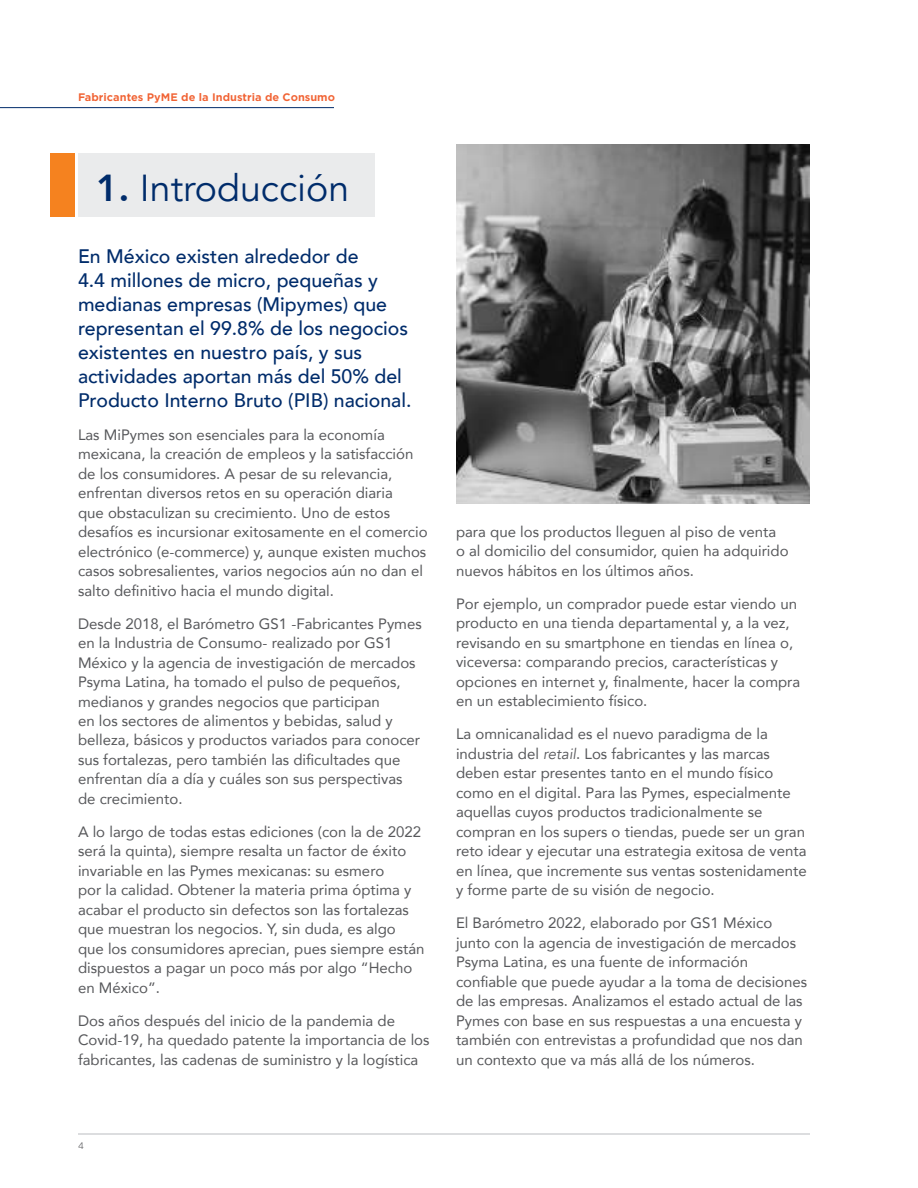
<style>
.page{position:relative;width:918px;height:1188px;background:#fff}
.page>*{position:absolute;margin:0;border:0;box-sizing:border-box;transform-origin:0 0}
.t1{font:37.5px "Avenir";color:#002c6b}
.t2{font:500 19.5px/24px "Avenir";color:#002c6b}
.t3{font:15px/19.5px "Avenir";color:#57585b}
.t4{font:700 10.5px "Gotham Office";color:#f16334}
.t5{font:9px "Gotham Office";color:#57585b}
.s1{font-weight:800}
.s2{font-style:italic}
</style>
<div class="page">
<hr style="left:78px;top:1134px;width:732px;height:1px;background:#bbbdc0">
<hr style="left:0;top:107px;width:334px;height:1px;background:#002c6b">
<div style="left:50px;top:153px;width:25px;height:63px;background:#f5821f"></div>
<div style="left:78px;top:153px;width:297px;height:63px;background:#eaebec"></div>
<img style="left:456px;top:144px;width:354px;height:360px">
<p class="t4" style="left:78px;top:90px;width:259px">Fabricantes PyME de la Industria de Consumo</p>
<h1 class="t1" style="left:96px;top:166px;width:254px"><span class="s1">1.</span> Introducción</h1>
<p class="t2" style="left:78px;top:243px;width:335px">En México existen alrededor de<br>4.4 millones de micro, pequeñas y medianas empresas (Mipymes) que representan el 99.8% de los negocios existentes en nuestro país, y sus actividades aportan más del 50% del Producto Interno Bruto (PIB) nacional.</p>
<p class="t3" style="left:78px;top:424px;width:351px">Las MiPymes son esenciales para la economía mexicana, la creación de empleos y la satisfacción de los consumidores. A pesar de su relevancia, enfrentan diversos retos en su operación diaria<br>que obstaculizan su crecimiento. Uno de estos desafíos es incursionar exitosamente en el comercio electrónico (e-commerce) y, aunque existen muchos casos sobresalientes, varios negocios aún no dan el salto definitivo hacia el mundo digital.</p>
<p class="t3" style="left:78px;top:613px;width:345px">Desde 2018, el Barómetro GS1 -Fabricantes Pymes en la Industria de Consumo- realizado por GS1<br>México y la agencia de investigación de mercados Psyma Latina, ha tomado el pulso de pequeños, medianos y grandes negocios que participan<br>en los sectores de alimentos y bebidas, salud y belleza, básicos y productos variados para conocer sus fortalezas, pero también las dificultades que enfrentan día a día y cuáles son sus perspectivas de crecimiento.</p>
<p class="t3" style="left:78px;top:822px;width:348px">A lo largo de todas estas ediciones (con la de 2022 será la quinta), siempre resalta un factor de éxito invariable en las Pymes mexicanas: su esmero<br>por la calidad. Obtener la materia prima óptima y acabar el producto sin defectos son las fortalezas que muestran los negocios. Y, sin duda, es algo que los consumidores aprecian, pues siempre están dispuestos a pagar un poco más por algo “Hecho en México”.</p>
<p class="t3" style="left:78px;top:1011px;width:353px">Dos años después del inicio de la pandemia de<br>Covid-19, ha quedado patente la importancia de los fabricantes, las cadenas de suministro y la logística</p>
<p class="t3" style="left:456px;top:522px;width:334px">para que los productos lleguen al piso de venta o al domicilio del consumidor, quien ha adquirido nuevos hábitos en los últimos años.</p>
<p class="t3" style="left:456px;top:594px;width:346px">Por ejemplo, un comprador puede estar viendo un producto en una tienda departamental y, a la vez, revisando en su smartphone en tiendas en línea o, viceversa: comparando precios, características y opciones en internet y, finalmente, hacer la compra en un establecimiento físico.</p>
<p class="t3" style="left:456px;top:724px;width:352px">La omnicanalidad es el nuevo paradigma de la industria del <span class="s2">retail</span>. Los fabricantes y las marcas deben estar presentes tanto en el mundo físico como en el digital. Para las Pymes, especialmente aquellas cuyos productos tradicionalmente se compran en los supers o tiendas, puede ser un gran reto idear y ejecutar una estrategia exitosa de venta en línea, que incremente sus ventas sostenidamente y forme parte de su visión de negocio.</p>
<p class="t3" style="left:456px;top:913px;width:353px">El Barómetro 2022, elaborado por GS1 México junto con la agencia de investigación de mercados Psyma Latina, es una fuente de información confiable que puede ayudar a la toma de decisiones de las empresas. Analizamos el estado actual de las Pymes con base en sus respuestas a una encuesta y también con entrevistas a profundidad que nos dan un contexto que va más allá de los números.</p>
<p class="t5" style="left:78px;top:1140px;width:7px">4</p>
</div>
